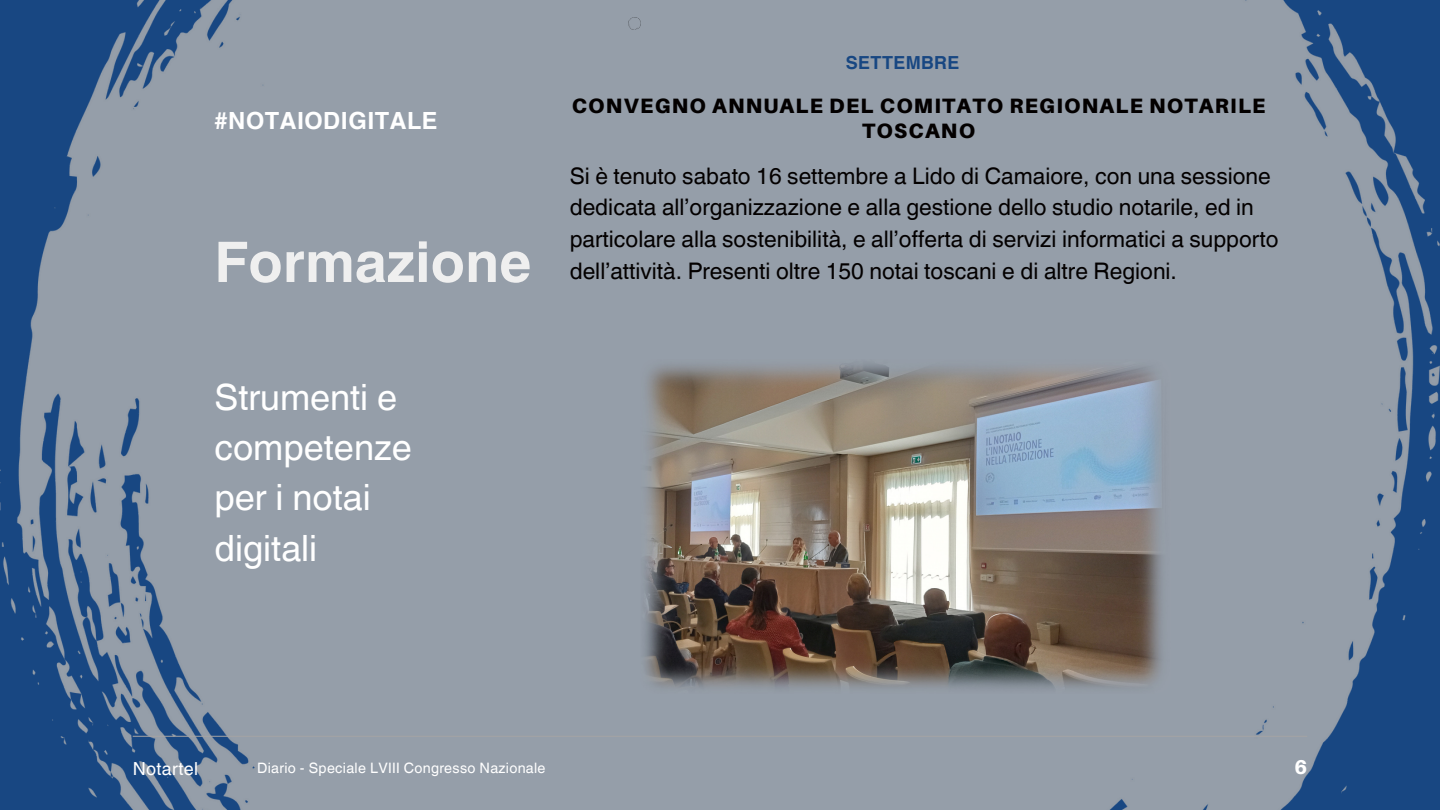
<style>
.page{position:relative;width:1440px;height:810px;background:#fff}
.page>*{position:absolute;margin:0;border:0;box-sizing:border-box;transform-origin:0 0}
.t1{font:700 56px "Helvetica World";color:#efefef}
.t2{font:36.2px/50.2px "Helvetica World";color:#fff}
.t3{font:700 23.7px "Helvetica World";letter-spacing:.02em;color:#fff}
.t4{font:22.8px/31.7px "Helvetica World";color:#030000}
.t5{font:900 20.8px/24.8px "Aileron";letter-spacing:.06em;color:#030000;text-align:center}
.t6{font:800 20px "Aileron";color:#fff}
.t7{font:700 18px "Helvetica World";letter-spacing:.02em;color:#184782}
.t8{font:18px "Helvetica World";letter-spacing:.02em;color:#fff}
.t9{font:14.4px "Helvetica World";letter-spacing:.02em;color:#fff}
</style>
<div class="page">
<img style="left:0;top:0;width:1440px;height:810px">
<hr style="left:133px;top:736px;width:1174px;height:1px;background:#a5a4a4">
<svg style="left:629px;top:17px;width:12px;height:12px"></svg>
<img style="left:641px;top:359px;width:530px;height:335px;border-radius:15px">
<p class="t3" style="left:215px;top:101px;width:224px">#NOTAIODIGITALE</p>
<p class="t1" style="left:214px;top:216px;width:318px">Formazione</p>
<p class="t2" style="left:214px;top:372px;width:199px">Strumenti e competenze per i notai digitali</p>
<p class="t7" style="left:846px;top:48px;width:115px">SETTEMBRE</p>
<p class="t5" style="left:572px;top:93px;width:695px">CONVEGNO ANNUALE DEL COMITATO REGIONALE NOTARILE<br>TOSCANO</p>
<p class="t4" style="left:570px;top:160px;width:710px">Si è tenuto sabato 16 settembre a Lido di Camaiore, con una sessione dedicata all’organizzazione e alla gestione dello studio notarile, ed in particolare alla sostenibilità, e all’offerta di servizi informatici a supporto dell’attività. Presenti oltre 150 notai toscani e di altre Regioni.</p>
<p class="t8" style="left:133px;top:758px;width:67px">Notartel</p>
<p class="t9" style="left:257px;top:759px;width:290px">Diario - Speciale LVIII Congresso Nazionale</p>
<p class="t6" style="left:1294px;top:754px;width:14px">6</p>
</div>
